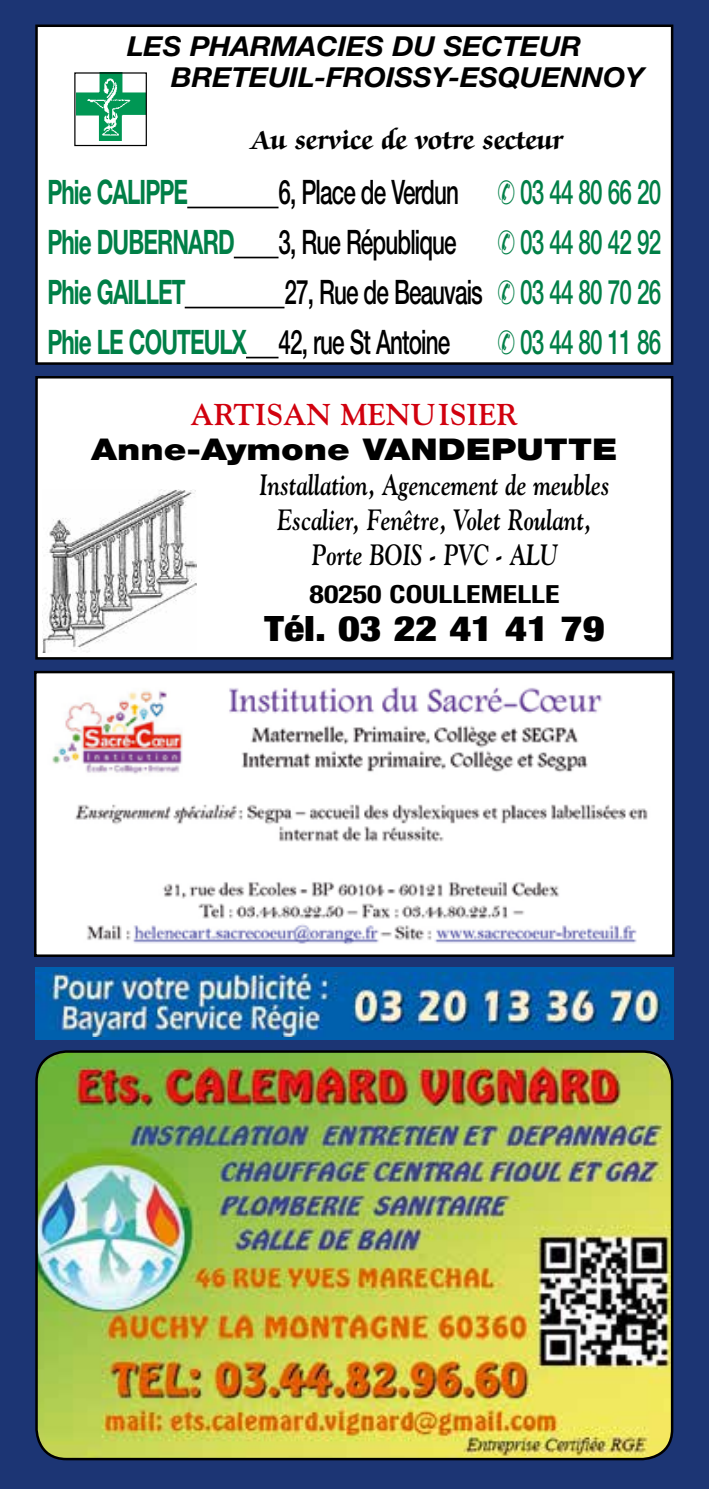
<style>
.page{position:relative;width:709px;height:1489px;background:#fff}
.page>*{position:absolute;margin:0;border:0;box-sizing:border-box;transform-origin:0 0}
.t1{font:900 condensed 35px "Helvetica Neue";color:#000;scale:1.2 1}
.t2{font:500 33.75px/50px "Helvetica Neue";letter-spacing:-.04em;color:#000;scale:.67 1}
.t3{font:700 33.75px "Helvetica Neue";letter-spacing:-.04em;color:#007f47;scale:.67 1}
.t4{font:500 33.75px "Helvetica Neue";letter-spacing:-.04em;color:#007f47;scale:.67 1}
.t5{font:700 30px "Zapf Chancery";color:#000;scale:.95 1}
.t6{font:900 30px "Helvetica Neue";color:#000;scale:1.2 1}
.t7{font:700 30px "Goudy";color:#d1010e}
.t8{font:italic 700 29.25px/35px "Goudy";color:#000;text-align:center;scale:.77 1}
.t9{font:italic 700 27.5px/30.5px "Helvetica Neue";letter-spacing:-.005em;color:#000;scale:1.05 1}
.t10{font:700 condensed 25px "Helvetica Neue";color:#000;scale:1.2 1}
.s1{color:#007f47}
.s2{font-weight:700;color:#007f47}
</style>
<div class="page">
<hr style="left:707px;top:0;width:2px;height:1488px;background:#cb9900">
<div style="left:0;top:0;width:708px;height:1488px;background:#1c3574"></div>
<div style="left:35px;top:967px;width:638px;height:73px;background:#0060ae"></div>
<img style="left:35px;top:972px;width:634px;height:64px">
<div style="left:37px;top:26px;width:635px;height:337px;background:#fff"></div>
<hr style="left:187px;top:207px;width:91px;height:1px;background:#000">
<hr style="left:234px;top:257px;width:44px;height:1px;background:#000">
<hr style="left:185px;top:307px;width:99px;height:1px;background:#000">
<hr style="left:246px;top:357px;width:32px;height:1px;background:#000">
<div style="left:35px;top:25px;width:638px;height:340px;border:2px solid #000"></div>
<img style="left:77px;top:74px;width:68px;height:67px">
<div style="left:74px;top:72px;width:73px;height:74px;border:1px solid #000"></div>
<div style="left:37px;top:377px;width:635px;height:281px;background:#fff"></div>
<div style="left:35px;top:376px;width:638px;height:283px;border:2px solid #000"></div>
<img style="left:42px;top:489px;width:154px;height:163px">
<img style="left:37px;top:673px;width:634px;height:280px">
<div style="left:34px;top:670px;width:640px;height:286px;border:2px solid #000"></div>
<img style="left:38px;top:1051px;width:634px;height:407px">
<div style="left:35px;top:1050px;width:638px;height:410px;border:2px solid #000;border-radius:30px"></div>
<p class="t9" style="left:171px;top:30px;width:452px;text-indent:-44px">LES PHARMACIES DU SECTEUR<br>BRETEUIL-FROISSY-ESQUENNOY</p>
<p class="t5" style="left:251px;top:124px;width:330px">Au service de votre secteur</p>
<p class="t3" style="left:47px;top:171px;width:212px">Phie CALIPPE</p>
<p class="t2" style="left:278px;top:167px;width:572px">6, Place de Verdun <span class="s1">✆ 03 44 80 66 20</span></p>
<p class="t3" style="left:47px;top:221px;width:281px">Phie DUBERNARD</p>
<p class="t2" style="left:278px;top:217px;width:572px">3, Rue République <span class="s1">✆ 03 44 80 42 92</span></p>
<p class="t3" style="left:47px;top:271px;width:208px">Phie GAILLET</p>
<p class="t2" style="left:47px;top:267px;width:917px;text-indent:237px">27, Rue de Beauvais <span class="s1">✆ 03 44 80 70 26<br></span><span class="s2">Phie LE COUTEULX</span> 42, rue St Antoine</p>
<p class="t4" style="left:497px;top:322px;width:246px">✆ 03 44 80 11 86</p>
<p class="t7" style="left:190px;top:397px;width:329px">ARTISAN MENUISIER</p>
<p class="t6" style="left:91px;top:432px;width:440px">Anne-Aymone VANDEPUTTE</p>
<p class="t8" style="left:259px;top:467px;width:457px">Installation, Agencement de meubles<br>Escalier, Fenêtre, Volet Roulant,<br>Porte BOIS - PVC - ALU</p>
<p class="t10" style="left:309px;top:579px;width:210px">80250 COULLEMELLE</p>
<p class="t1" style="left:265px;top:606px;width:285px">Tél. 03 22 41 41 79</p>
</div>
